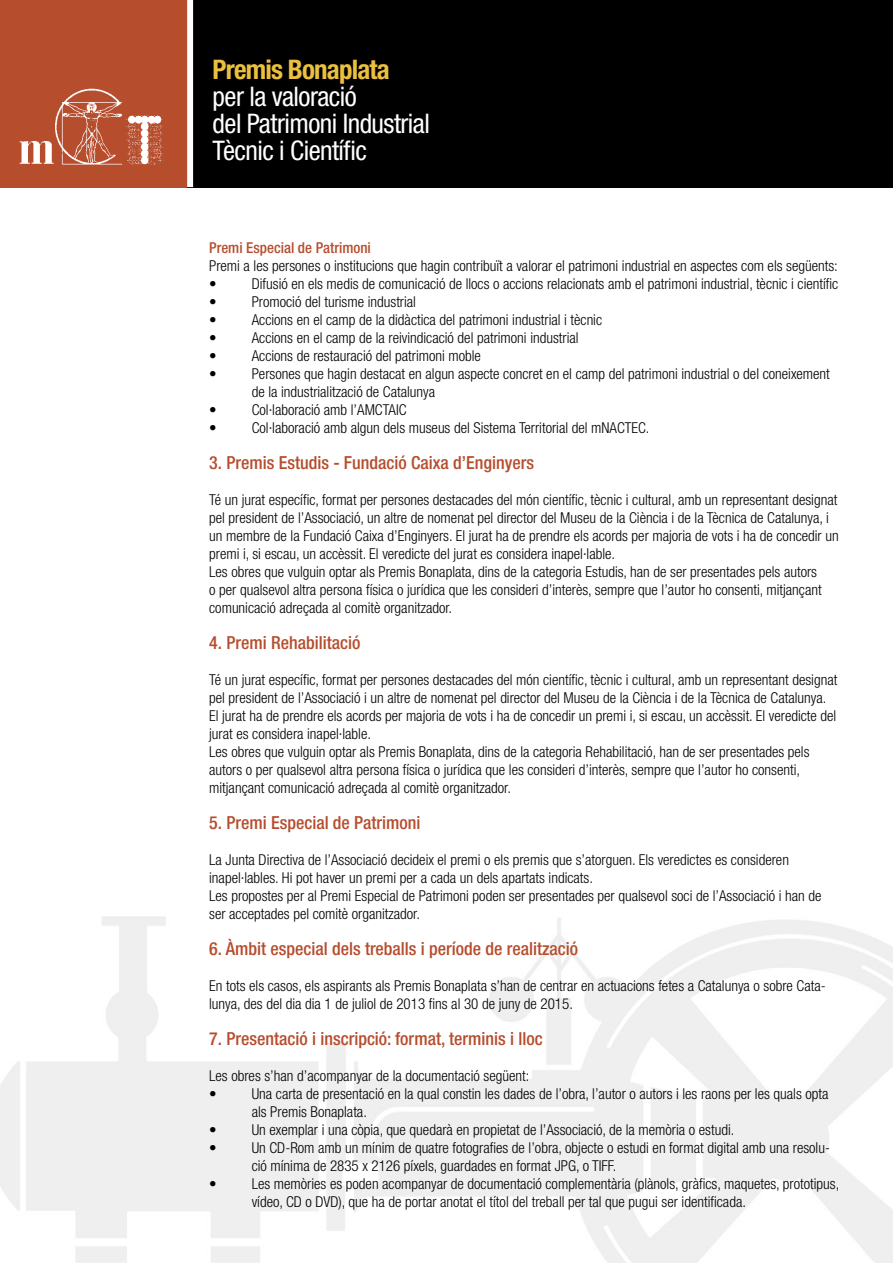
<style>
.page{position:relative;width:893px;height:1263px;background:#fff}
.page>*{position:absolute;margin:0;border:0;box-sizing:border-box;transform-origin:0 0}
.t1{font:condensed 27px/27px "Helvetica Neue LT Std";letter-spacing:-.02em;color:#fff}
.t2{font:700 condensed 27px "Helvetica Neue LT Std";letter-spacing:-.03em;color:#ebc03f}
.t3{font:500 condensed 18px "Helvetica Neue LT Std";color:#b64d2d}
.t4{font:300 condensed 15px/18px "Helvetica Neue LT Std";color:#000}
.t5{font:500 condensed 15px "Helvetica Neue LT Std";color:#b64d2d}
</style>
<div class="page">
<div style="left:0;top:0;width:187px;height:187px;background:#b64d2d"></div>
<img style="left:19px;top:89px;width:145px;height:76px">
<div style="left:187px;top:0;width:706px;height:187px;background:#000"></div>
<div style="left:187px;top:0;width:6px;height:187px;background:#fff"></div>
<h1 class="t2" style="left:213px;top:53px;width:179px">Premis Bonaplata</h1>
<h1 class="t1" style="left:213px;top:83px;width:219px">per la valoració<br>del Patrimoni Industrial<br>Tècnic i Científic</h1>
<p class="t5" style="left:209px;top:239px;width:163px">Premi Especial de Patrimoni</p>
<p class="t4" style="left:209px;top:257px;width:630px">Premi a les persones o institucions que hagin contribuït a valorar el patrimoni industrial en aspectes com els següents:</p>
<p class="t4" style="left:209px;top:275px;width:631px">• Difusió en els medis de comunicació de llocs o accions relacionats amb el patrimoni industrial, tècnic i científic</p>
<p class="t4" style="left:209px;top:293px;width:208px">• Promoció del turisme industrial</p>
<p class="t4" style="left:209px;top:311px;width:394px">• Accions en el camp de la didàctica del patrimoni industrial i tècnic</p>
<p class="t4" style="left:209px;top:329px;width:371px">• Accions en el camp de la reivindicació del patrimoni industrial</p>
<p class="t4" style="left:209px;top:347px;width:273px">• Accions de restauració del patrimoni moble</p>
<p class="t4" style="left:252px;top:365px;width:580px;text-indent:-43px">• Persones que hagin destacat en algun aspecte concret en el camp del patrimoni industrial o del coneixement de la industrialització de Catalunya</p>
<p class="t4" style="left:209px;top:401px;width:199px">• Col·laboració amb l’AMCTAIC</p>
<p class="t4" style="left:209px;top:419px;width:442px">• Col·laboració amb algun dels museus del Sistema Territorial del mNACTEC.</p>
<p class="t3" style="left:209px;top:452px;width:326px">3. Premis Estudis - Fundació Caixa d’Enginyers</p>
<p class="t4" style="left:209px;top:491px;width:631px">Té un jurat específic, format per persones destacades del món científic, tècnic i cultural, amb un representant designat pel president de l’Associació, un altre de nomenat pel director del Museu de la Ciència i de la Tècnica de Catalunya, i un membre de la Fundació Caixa d’Enginyers. El jurat ha de prendre els acords per majoria de vots i ha de concedir un premi i, si escau, un accèssit. El veredicte del jurat es considera inapel·lable.<br>Les obres que vulguin optar als Premis Bonaplata, dins de la categoria Estudis, han de ser presentades pels autors<br>o per qualsevol altra persona física o jurídica que les consideri d’interès, sempre que l’autor ho consenti, mitjançant comunicació adreçada al comitè organitzador.</p>
<p class="t3" style="left:209px;top:632px;width:153px">4. Premi Rehabilitació</p>
<p class="t4" style="left:209px;top:671px;width:630px">Té un jurat específic, format per persones destacades del món científic, tècnic i cultural, amb un representant designat pel president de l’Associació i un altre de nomenat pel director del Museu de la Ciència i de la Tècnica de Catalunya.<br>El jurat ha de prendre els acords per majoria de vots i ha de concedir un premi i, si escau, un accèssit. El veredicte del jurat es considera inapel·lable.<br>Les obres que vulguin optar als Premis Bonaplata, dins de la categoria Rehabilitació, han de ser presentades pels autors o per qualsevol altra persona física o jurídica que les consideri d’interès, sempre que l’autor ho consenti, mitjançant comunicació adreçada al comitè organitzador.</p>
<p class="t3" style="left:209px;top:812px;width:213px">5. Premi Especial de Patrimoni</p>
<p class="t4" style="left:209px;top:851px;width:614px">La Junta Directiva de l’Associació decideix el premi o els premis que s’atorguen. Els veredictes es consideren inapel·lables. Hi pot haver un premi per a cada un dels apartats indicats.<br>Les propostes per al Premi Especial de Patrimoni poden ser presentades per qualsevol soci de l’Associació i han de ser acceptades pel comitè organitzador.</p>
<p class="t3" style="left:209px;top:938px;width:370px">6. Àmbit especial dels treballs i període de realització</p>
<p class="t4" style="left:209px;top:977px;width:618px">En tots els casos, els aspirants als Premis Bonaplata s’han de centrar en actuacions fetes a Catalunya o sobre Cata&shy;lunya, des del dia dia 1 de juliol de 2013 fins al 30 de juny de 2015.</p>
<p class="t3" style="left:209px;top:1028px;width:335px">7. Presentació i inscripció: format, terminis i lloc</p>
<p class="t4" style="left:209px;top:1067px;width:322px">Les obres s’han d’acompanyar de la documentació següent:</p>
<p class="t4" style="left:252px;top:1085px;width:578px;text-indent:-43px">• Una carta de presentació en la qual constin les dades de l’obra, l’autor o autors i les raons per les quals opta als Premis Bonaplata.</p>
<p class="t4" style="left:209px;top:1121px;width:527px">• Un exemplar i una còpia, que quedarà en propietat de l’Associació, de la memòria o estudi.</p>
<p class="t4" style="left:252px;top:1139px;width:580px;text-indent:-43px">• Un CD-Rom amb un mínim de quatre fotografies de l’obra, objecte o estudi en format digital amb una resolu&shy;ció mínima de 2835 x 2126 píxels, guardades en format JPG, o TIFF.</p>
<p class="t4" style="left:252px;top:1175px;width:589px;text-indent:-43px">• Les memòries es poden acompanyar de documentació complementària (plànols, gràfics, maquetes, prototipus, vídeo, CD o DVD), que ha de portar anotat el títol del treball per tal que pugui ser identificada.</p>
</div>
